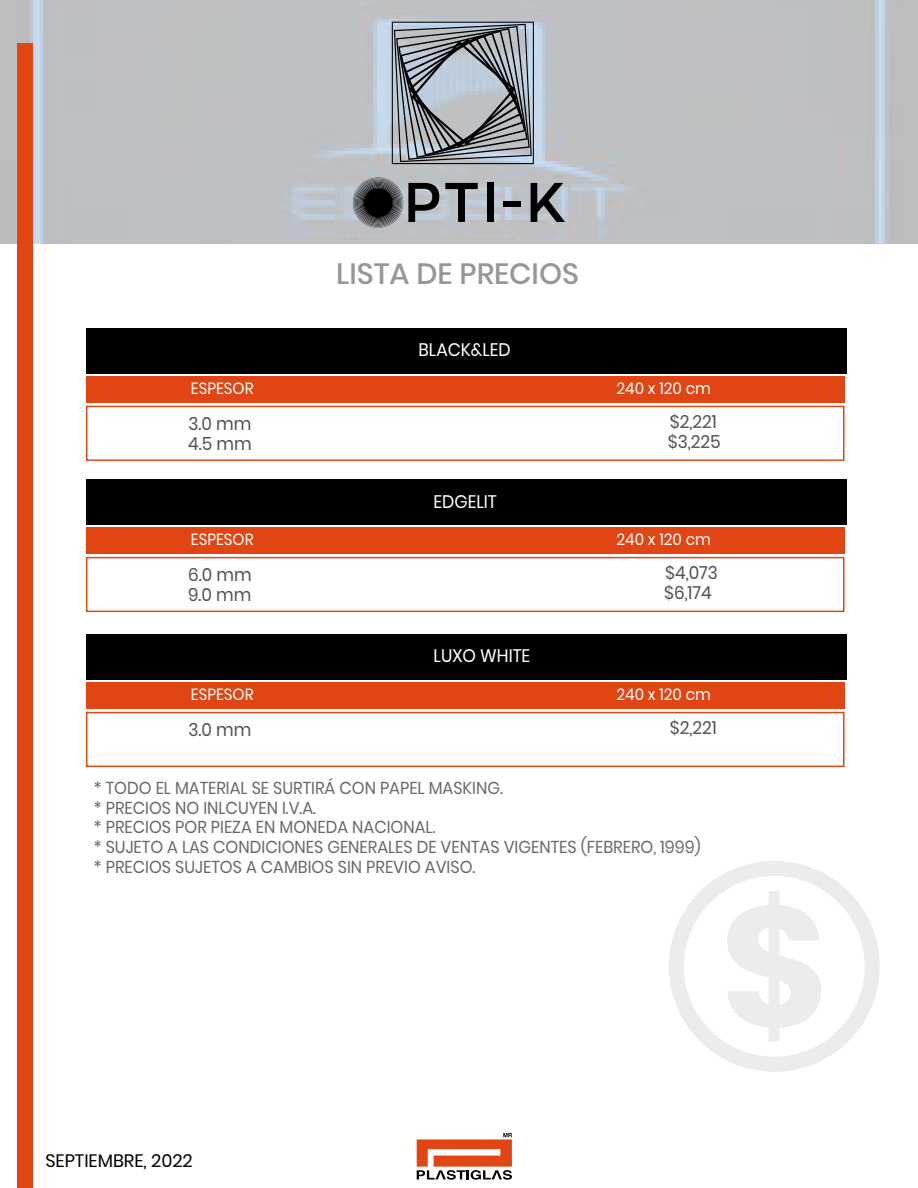
<style>
.page{position:relative;width:918px;height:1188px;background:#fff}
.page>*{position:absolute;margin:0;border:0;box-sizing:border-box;transform-origin:0 0}
.t1{font:500 29.4px "Poppins";color:#979797}
.t2{font:18.15px/20.5px "Poppins";color:#525250;scale:.94 1}
.t3{font:18.15px "Poppins";color:#fff;scale:.94 1}
.t4{font:18px "Poppins";color:#000}
.t5{font:17.25px/19.5px "Poppins";color:#696968;scale:.94 1}
.t6{font:16.2px "Poppins";color:#fff;scale:.94 1}
</style>
<div class="page">
<img style="left:0;top:0;width:918px;height:243px">
<svg style="left:417px;top:1133px;width:95px;height:47px"></svg>
<div style="left:17px;top:44px;width:15px;height:1144px;background:#e14513"></div>
<svg style="left:669px;top:861px;width:211px;height:211px"></svg>
<svg style="left:727px;top:891px;width:94px;height:151px"></svg>
<div style="left:86px;top:328px;width:760px;height:45px;background:#000"></div>
<div style="left:86px;top:406px;width:759px;height:55px;border:2px solid #e14513"></div>
<div style="left:86px;top:376px;width:759px;height:27px;background:#e14513"></div>
<div style="left:86px;top:479px;width:760px;height:45px;background:#000"></div>
<div style="left:86px;top:557px;width:759px;height:55px;border:2px solid #e14513"></div>
<div style="left:86px;top:527px;width:759px;height:27px;background:#e14513"></div>
<div style="left:86px;top:634px;width:760px;height:45px;background:#000"></div>
<div style="left:86px;top:712px;width:759px;height:55px;border:2px solid #e14513"></div>
<div style="left:86px;top:682px;width:759px;height:27px;background:#e14513"></div>
<svg style="left:392px;top:22px;width:142px;height:142px;background:#8c939a"></svg>
<svg style="left:353px;top:178px;width:86px;height:50px;background:#686b6e"></svg>
<svg style="left:445px;top:183px;width:33px;height:39px"></svg>
<div style="left:487px;top:183px;width:7px;height:39px;background:#000"></div>
<div style="left:503px;top:201px;width:18px;height:6px;background:#000"></div>
<svg style="left:531px;top:183px;width:34px;height:39px"></svg>
<h1 class="t1" style="left:336px;top:257px;width:244px">LISTA DE PRECIOS</h1>
<p class="t3" style="left:419px;top:339px;width:100px">BLACK&amp;LED</p>
<p class="t6" style="left:191px;top:379px;width:68px">ESPESOR</p>
<p class="t6" style="left:617px;top:379px;width:102px">240 x 120 cm</p>
<p class="t2" style="left:188px;top:413px;width:69px">3.0 mm<br>4.5 mm</p>
<p class="t2" style="left:668px;top:411px;width:58px">$2,221 $3,225</p>
<p class="t3" style="left:434px;top:491px;width:69px">EDGELIT</p>
<p class="t6" style="left:191px;top:530px;width:68px">ESPESOR</p>
<p class="t6" style="left:617px;top:530px;width:102px">240 x 120 cm</p>
<p class="t2" style="left:188px;top:564px;width:69px">6.0 mm<br>9.0 mm</p>
<p class="t2" style="left:664px;top:562px;width:59px">$4,073 $6,174</p>
<p class="t3" style="left:434px;top:646px;width:104px">LUXO WHITE</p>
<p class="t6" style="left:191px;top:685px;width:68px">ESPESOR</p>
<p class="t6" style="left:617px;top:685px;width:102px">240 x 120 cm</p>
<p class="t2" style="left:189px;top:719px;width:68px">3.0 mm</p>
<p class="t2" style="left:670px;top:717px;width:51px">$2,221</p>
<p class="t5" style="left:94px;top:779px;width:647px">* TODO EL MATERIAL SE SURTIRÁ CON PAPEL MASKING.<br>* PRECIOS NO INLCUYEN I.V.A.<br>* PRECIOS POR PIEZA EN MONEDA NACIONAL.<br>* SUJETO A LAS CONDICIONES GENERALES DE VENTAS VIGENTES (FEBRERO, 1999) * PRECIOS SUJETOS A CAMBIOS SIN PREVIO AVISO.</p>
<p class="t4" style="left:45px;top:1150px;width:149px">SEPTIEMBRE, 2022</p>
</div>
